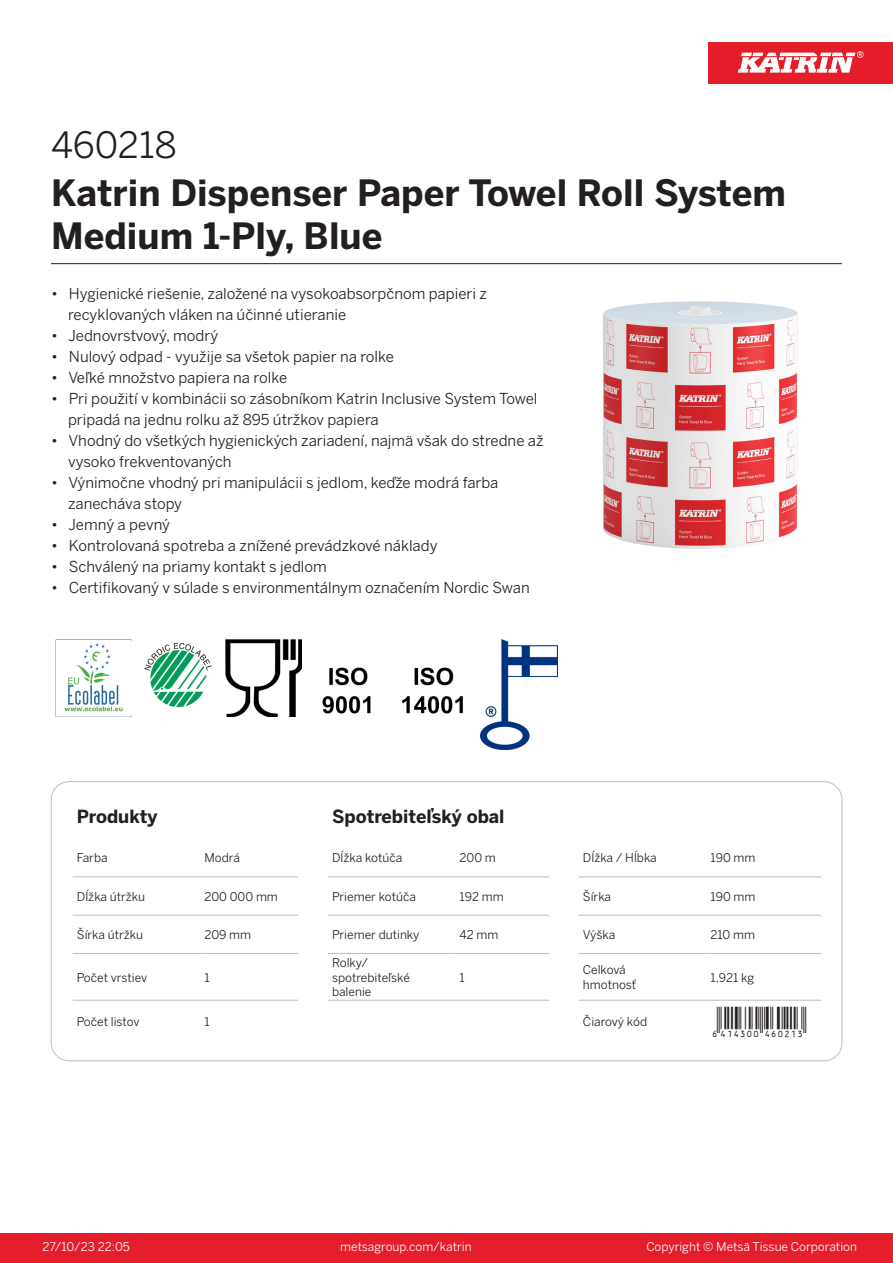
<style>
.page{position:relative;width:893px;height:1263px;background:#fff}
.page>*{position:absolute;margin:0;border:0;box-sizing:border-box;transform-origin:0 0}
.Product_Name{font:700 36px/43.2px "Benton Sans";color:#231f20}
.External_material_co{font:36px "Benton Sans";color:#231f20}
.T_EAN{font:30px "Viisas EAN Matala";color:#231f20}
.T_TableHeader{font:700 18px "Benton Sans";color:#231f20}
.MarketingBullets{font:15px/21px "Benton Sans";color:#231f20}
.T_TableBody{font:12px/14.4px "Benton Sans";color:#231f20}
.t1{font:12px "Benton Sans";color:#fff}
</style>
<div class="page">
<div style="left:0;top:1233px;width:893px;height:30px;background:#e41e2b"></div>
<div style="left:708px;top:43px;width:185px;height:41px;background:#e31e28"></div>
<svg style="left:738px;top:51px;width:126px;height:22px"></svg>
<hr style="left:73px;top:877px;width:127px;height:1px;background:#bcbdc0">
<hr style="left:200px;top:877px;width:98px;height:1px;background:#bcbdc0">
<hr style="left:328px;top:877px;width:127px;height:1px;background:#bcbdc0">
<hr style="left:455px;top:877px;width:94px;height:1px;background:#bcbdc0">
<hr style="left:579px;top:877px;width:127px;height:1px;background:#bcbdc0">
<hr style="left:706px;top:877px;width:115px;height:1px;background:#bcbdc0">
<hr style="left:73px;top:915px;width:127px;height:1px;background:#bcbdc0">
<hr style="left:200px;top:915px;width:98px;height:1px;background:#bcbdc0">
<hr style="left:328px;top:915px;width:127px;height:1px;background:#bcbdc0">
<hr style="left:455px;top:915px;width:94px;height:1px;background:#bcbdc0">
<hr style="left:579px;top:915px;width:127px;height:1px;background:#bcbdc0">
<hr style="left:706px;top:915px;width:115px;height:1px;background:#bcbdc0">
<hr style="left:73px;top:953px;width:127px;height:1px;background:#bcbdc0">
<hr style="left:200px;top:953px;width:98px;height:1px;background:#bcbdc0">
<hr style="left:328px;top:953px;width:127px;height:1px;background:#bcbdc0">
<hr style="left:455px;top:953px;width:94px;height:1px;background:#bcbdc0">
<hr style="left:579px;top:953px;width:127px;height:1px;background:#bcbdc0">
<hr style="left:706px;top:953px;width:115px;height:1px;background:#bcbdc0">
<hr style="left:73px;top:1000px;width:127px;height:1px;background:#bcbdc0">
<hr style="left:200px;top:1000px;width:98px;height:1px;background:#bcbdc0">
<hr style="left:328px;top:1000px;width:127px;height:1px;background:#bcbdc0">
<hr style="left:455px;top:1000px;width:94px;height:1px;background:#bcbdc0">
<hr style="left:579px;top:1000px;width:127px;height:1px;background:#bcbdc0">
<hr style="left:706px;top:1000px;width:115px;height:1px;background:#bcbdc0">
<img style="left:602px;top:301px;width:196px;height:248px">
<img style="left:55px;top:640px;width:77px;height:76px">
<img style="left:144px;top:642px;width:68px;height:66px">
<img style="left:225px;top:640px;width:77px;height:77px">
<img style="left:322px;top:667px;width:49px;height:47px">
<img style="left:402px;top:667px;width:61px;height:47px">
<img style="left:480px;top:640px;width:77px;height:109px">
<hr style="left:51px;top:263px;width:791px;height:1px;background:#231f20">
<p class="External_material_co" style="left:51px;top:123px;width:127px">460218</p>
<p class="Product_Name" style="left:51px;top:172px;width:737px">Katrin Dispenser Paper Towel Roll System<br>Medium 1-Ply, Blue</p>
<p class="MarketingBullets" style="left:68px;top:283px;width:420px;text-indent:-17px">• Hygienické riešenie, založené na vysokoabsorpčnom papieri z recyklovaných vláken na účinné utieranie</p>
<p class="MarketingBullets" style="left:51px;top:325px;width:169px">• Jednovrstvový, modrý</p>
<p class="MarketingBullets" style="left:51px;top:346px;width:344px">• Nulový odpad - využije sa všetok papier na rolke</p>
<p class="MarketingBullets" style="left:51px;top:367px;width:238px">• Veľké množstvo papiera na rolke</p>
<p class="MarketingBullets" style="left:68px;top:388px;width:471px;text-indent:-17px">• Pri použití v kombinácii so zásobníkom Katrin Inclusive System Towel pripadá na jednu rolku až 895 útržkov papiera</p>
<p class="MarketingBullets" style="left:68px;top:430px;width:477px;text-indent:-17px">• Vhodný do všetkých hygienických zariadení, najmä však do stredne až vysoko frekventovaných</p>
<p class="MarketingBullets" style="left:68px;top:472px;width:432px;text-indent:-17px">• Výnimočne vhodný pri manipulácii s jedlom, keďže modrá farba zanecháva stopy</p>
<p class="MarketingBullets" style="left:51px;top:514px;width:121px">• Jemný a pevný</p>
<p class="MarketingBullets" style="left:51px;top:535px;width:388px">• Kontrolovaná spotreba a znížené prevádzkové náklady</p>
<p class="MarketingBullets" style="left:51px;top:556px;width:277px">• Schválený na priamy kontakt s jedlom</p>
<p class="MarketingBullets" style="left:51px;top:577px;width:480px">• Certifikovaný v súlade s environmentálnym označením Nordic Swan</p>
<p class="T_TableHeader" style="left:77px;top:805px;width:82px">Produkty</p>
<p class="T_TableHeader" style="left:332px;top:805px;width:174px">Spotrebiteľský obal</p>
<p class="T_TableBody" style="left:77px;top:851px;width:32px">Farba</p>
<p class="T_TableBody" style="left:204px;top:851px;width:37px">Modrá</p>
<p class="T_TableBody" style="left:332px;top:851px;width:72px">Dĺžka kotúča</p>
<p class="T_TableBody" style="left:460px;top:851px;width:38px">200 m</p>
<p class="T_TableBody" style="left:583px;top:851px;width:75px">Dĺžka / Hĺbka</p>
<p class="T_TableBody" style="left:710px;top:851px;width:46px">190 mm</p>
<p class="T_TableBody" style="left:77px;top:889px;width:70px">Dĺžka útržku</p>
<p class="T_TableBody" style="left:204px;top:889px;width:75px">200 000 mm</p>
<p class="T_TableBody" style="left:332px;top:889px;width:85px">Priemer kotúča</p>
<p class="T_TableBody" style="left:460px;top:889px;width:46px">192 mm</p>
<p class="T_TableBody" style="left:583px;top:889px;width:30px">Šírka</p>
<p class="T_TableBody" style="left:710px;top:889px;width:46px">190 mm</p>
<p class="T_TableBody" style="left:77px;top:927px;width:68px">Šírka útržku</p>
<p class="T_TableBody" style="left:204px;top:927px;width:48px">209 mm</p>
<p class="T_TableBody" style="left:332px;top:927px;width:89px">Priemer dutinky</p>
<p class="T_TableBody" style="left:460px;top:927px;width:40px">42 mm</p>
<p class="T_TableBody" style="left:583px;top:927px;width:34px">Výška</p>
<p class="T_TableBody" style="left:710px;top:927px;width:46px">210 mm</p>
<p class="T_TableBody" style="left:77px;top:970px;width:72px">Počet vrstiev</p>
<p class="T_TableBody" style="left:204px;top:970px;width:7px">1</p>
<p class="T_TableBody" style="left:332px;top:955px;width:38px">Rolky/</p>
<p class="T_TableBody" style="left:332px;top:970px;width:79px">spotrebiteľské balenie</p>
<p class="T_TableBody" style="left:460px;top:970px;width:7px">1</p>
<p class="T_TableBody" style="left:583px;top:963px;width:44px">Celková</p>
<p class="T_TableBody" style="left:583px;top:977px;width:55px">hmotnosť</p>
<p class="T_TableBody" style="left:710px;top:970px;width:45px">1,921 kg</p>
<p class="T_TableBody" style="left:77px;top:1015px;width:64px">Počet listov</p>
<p class="T_TableBody" style="left:204px;top:1015px;width:7px">1</p>
<p class="T_TableBody" style="left:583px;top:1015px;width:66px">Čiarový kód</p>
<p class="T_EAN" style="left:710px;top:1006px;width:97px">*6414300460213*</p>
<p class="t1" style="left:43px;top:1239px;width:89px">27/10/23 22:05</p>
<p class="t1" style="left:340px;top:1239px;width:133px">metsagroup.com/katrin</p>
<p class="t1" style="left:646px;top:1239px;width:212px">Copyright © Metsä Tissue Corporation</p>
</div>
